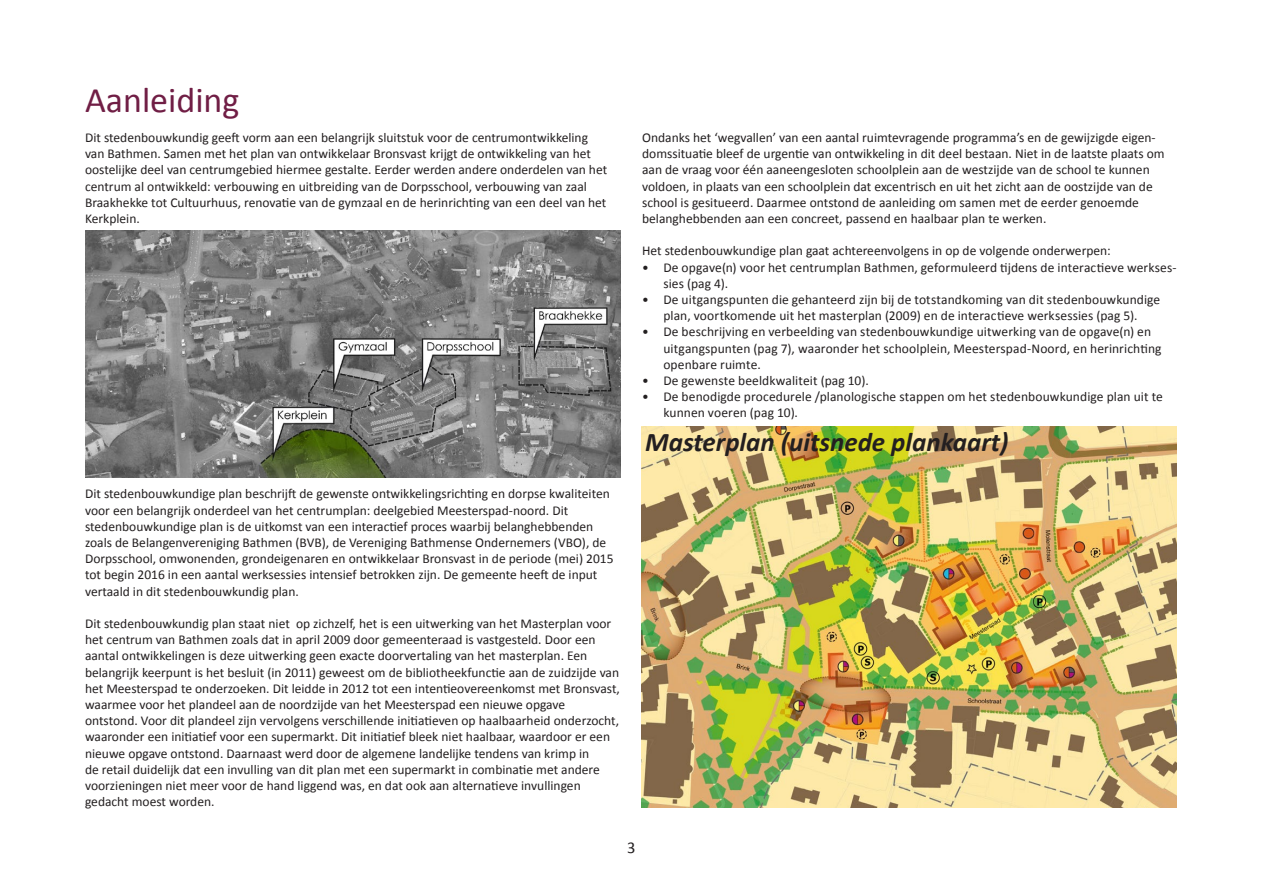
<style>
.page{position:relative;width:1263px;height:893px;background:#fff}
.page>*{position:absolute;margin:0;border:0;box-sizing:border-box;transform-origin:0 0}
.kop{font:36px "Calibri";color:#701e45}
.kop-2{font:italic 700 27px "Calibri";color:#231f20}
.Hoofdtekst_1{font:16.5px "Calibri";color:#231f20}
.Hoofdtekst_1-2{font:13.5px/16.2px "Calibri";color:#231f20}
</style>
<div class="page">
<img style="left:85px;top:231px;width:536px;height:246px">
<img style="left:641px;top:427px;width:536px;height:381px">
<p class="kop" style="left:85px;top:78px;width:156px">Aanleiding</p>
<p class="Hoofdtekst_1-2" style="left:85px;top:129px;width:524px">Dit stedenbouwkundig geeft vorm aan een belangrijk sluitstuk voor de centrumontwikkeling van Bathmen. Samen met het plan van ontwikkelaar Bronsvast krijgt de ontwikkeling van het oostelijke deel van centrumgebied hiermee gestalte. Eerder werden andere onderdelen van het centrum al ontwikkeld: verbouwing en uitbreiding van de Dorpsschool, verbouwing van zaal Braakhekke tot Cultuurhuus, renovatie van de gymzaal en de herinrichting van een deel van het Kerkplein.</p>
<p class="Hoofdtekst_1-2" style="left:85px;top:485px;width:530px">Dit stedenbouwkundige plan beschrijft de gewenste ontwikkelingsrichting en dorpse kwaliteiten voor een belangrijk onderdeel van het centrumplan: deelgebied Meesterspad-noord. Dit stedenbouwkundige plan is de uitkomst van een interactief proces waarbij belanghebbenden zoals de Belangenvereniging Bathmen (BVB), de Vereniging Bathmense Ondernemers (VBO), de Dorpsschool, omwonenden, grondeigenaren en ontwikkelaar Bronsvast in de periode (mei) 2015 tot begin 2016 in een aantal werksessies intensief betrokken zijn. De gemeente heeft de input vertaald in dit stedenbouwkundig plan.</p>
<p class="Hoofdtekst_1-2" style="left:85px;top:615px;width:536px">Dit stedenbouwkundig plan staat niet op zichzelf, het is een uitwerking van het Masterplan voor het centrum van Bathmen zoals dat in april 2009 door gemeenteraad is vastgesteld. Door een aantal ontwikkelingen is deze uitwerking geen exacte doorvertaling van het masterplan. Een belangrijk keerpunt is het besluit (in 2011) geweest om de bibliotheekfunctie aan de zuidzijde van het Meesterspad te onderzoeken. Dit leidde in 2012 tot een intentieovereenkomst met Bronsvast, waarmee voor het plandeel aan de noordzijde van het Meesterspad een nieuwe opgave ontstond. Voor dit plandeel zijn vervolgens verschillende initiatieven op haalbaarheid onderzocht, waaronder een initiatief voor een supermarkt. Dit initiatief bleek niet haalbaar, waardoor er een nieuwe opgave ontstond. Daarnaast werd door de algemene landelijke tendens van krimp in<br>de retail duidelijk dat een invulling van dit plan met een supermarkt in combinatie met andere voorzieningen niet meer voor de hand liggend was, en dat ook aan alternatieve invullingen gedacht moest worden.</p>
<p class="Hoofdtekst_1-2" style="left:642px;top:129px;width:524px">Ondanks het ‘wegvallen’ van een aantal ruimtevragende programma’s en de gewijzigde eigen&shy;domssituatie bleef de urgentie van ontwikkeling in dit deel bestaan. Niet in de laatste plaats om aan de vraag voor één aaneengesloten schoolplein aan de westzijde van de school te kunnen voldoen, in plaats van een schoolplein dat excentrisch en uit het zicht aan de oostzijde van de school is gesitueerd. Daarmee ontstond de aanleiding om samen met de eerder genoemde belanghebbenden aan een concreet, passend en haalbaar plan te werken.</p>
<p class="Hoofdtekst_1-2" style="left:642px;top:242px;width:470px">Het stedenbouwkundige plan gaat achtereenvolgens in op de volgende onderwerpen:</p>
<p class="Hoofdtekst_1-2" style="left:663px;top:258px;width:515px;text-indent:-21px">• De opgave(n) voor het centrumplan Bathmen, geformuleerd tijdens de interactieve werkses&shy;sies (pag 4).</p>
<p class="Hoofdtekst_1-2" style="left:642px;top:291px;width:520px;text-align:center">• De uitgangspunten die gehanteerd zijn bij de totstandkoming van dit stedenbouwkundige plan, voortkomende uit het masterplan (2009) en de interactieve werksessies (pag 5).</p>
<p class="Hoofdtekst_1-2" style="left:663px;top:323px;width:500px;text-indent:-21px">• De beschrijving en verbeelding van stedenbouwkundige uitwerking van de opgave(n) en uitgangspunten (pag 7), waaronder het schoolplein, Meesterspad-Noord, en herinrichting openbare ruimte.</p>
<p class="Hoofdtekst_1-2" style="left:642px;top:372px;width:228px">• De gewenste beeldkwaliteit (pag 10).</p>
<p class="Hoofdtekst_1-2" style="left:663px;top:388px;width:501px;text-indent:-21px">• De benodigde procedurele /planologische stappen om het stedenbouwkundige plan uit te kunnen voeren (pag 10).</p>
<p class="kop-2" style="left:645px;top:425px;width:365px">Masterplan (uitsnede plankaart)</p>
<p class="Hoofdtekst_1" style="left:627px;top:837px;width:10px">3</p>
</div>
